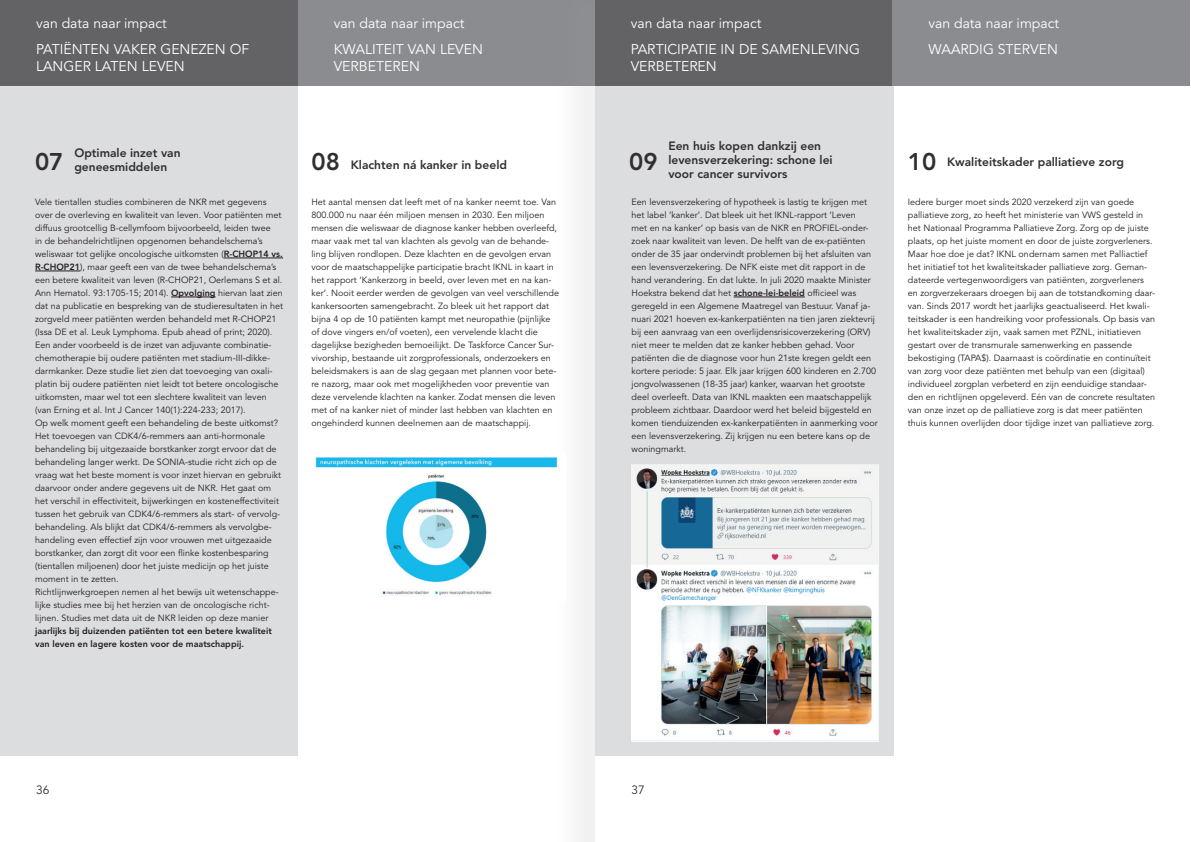
<style>
.page{position:relative;width:1191px;height:842px;background:#fff}
.page>*{position:absolute;margin:0;border:0;box-sizing:border-box;transform-origin:0 0}
.t1{font:800 24px "Avenir LT Std";color:#312f30}
.t2{font:14px/16.8px "Avenir LT Std";color:#fff}
.t3{font:800 12px/14px "Avenir LT Std";color:#312f30}
.t4{font:12px "Avenir LT Std";color:#312f30}
.t5{font:9px/13px "Avenir LT Std";color:#231f20}
.t6{font:800 9px/13px "Avenir LT Std";color:#231f20}
.s1{font-weight:800}
</style>
<div class="page">
<div style="left:297px;top:0;width:298px;height:85px;background:#8a8c8f"></div>
<div style="left:552px;top:0;width:74px;height:842px;background:#9d9fa2;opacity:.3"></div>
<div style="left:595px;top:0;width:36px;height:842px;background:#fff"></div>
<div style="left:0;top:0;width:297px;height:755px;background:#dcdddf"></div>
<hr style="left:224px;top:258px;width:59px;height:1px;background:#231f20">
<hr style="left:35px;top:271px;width:45px;height:1px;background:#231f20">
<hr style="left:171px;top:297px;width:45px;height:1px;background:#231f20">
<div style="left:595px;top:0;width:298px;height:755px;background:#dcdddf"></div>
<hr style="left:733px;top:297px;width:72px;height:1px;background:#231f20">
<img style="left:631px;top:465px;width:247px;height:277px">
<div style="left:0;top:0;width:297px;height:85px;background:#636366"></div>
<div style="left:892px;top:0;width:297px;height:85px;background:#8a8c8f"></div>
<div style="left:595px;top:0;width:297px;height:85px;background:#636366"></div>
<img style="left:315px;top:454px;width:250px;height:146px">
<h2 class="t2" style="left:36px;top:15px;width:132px">van data naar impact</h2>
<h2 class="t2" style="left:334px;top:15px;width:132px">van data naar impact</h2>
<h2 class="t2" style="left:630px;top:15px;width:132px">van data naar impact</h2>
<h2 class="t2" style="left:928px;top:15px;width:132px">van data naar impact</h2>
<h2 class="t2" style="left:36px;top:42px;width:215px">PATIËNTEN VAKER GENEZEN OF<br>LANGER LATEN LEVEN</h2>
<h2 class="t2" style="left:334px;top:42px;width:151px">KWALITEIT VAN LEVEN<br>VERBETEREN</h2>
<h2 class="t2" style="left:630px;top:42px;width:231px">PARTICIPATIE IN DE SAMENLEVING</h2>
<h2 class="t2" style="left:928px;top:42px;width:131px">WAARDIG STERVEN</h2>
<h2 class="t2" style="left:630px;top:58px;width:88px">VERBETEREN</h2>
<h3 class="t3" style="left:668px;top:139px;width:166px">Een huis kopen dankzij een levensverzekering: schone lei voor cancer survivors</h3>
<h3 class="t3" style="left:74px;top:146px;width:108px">Optimale inzet van geneesmiddelen</h3>
<h3 class="t3" style="left:351px;top:157px;width:158px">Klachten ná kanker in beeld</h3>
<p class="t5" style="left:35px;top:196px;width:249px">Vele tientallen studies combineren de NKR met gegevens over de overleving en kwaliteit van leven. Voor patiënten met diffuus grootcellig B-cellymfoom bijvoorbeeld, leiden twee<br>in de behandelrichtlijnen opgenomen behandelschema’s weliswaar tot gelijke oncologische uitkomsten (<span class="s1">R-CHOP14 vs.<br>R-CHOP21</span>), maar geeft een van de twee behandelschema’s een betere kwaliteit van leven (R-CHOP21, Oerlemans S et al.<br>Ann Hematol. 93:1705-15; 2014). <span class="s1">Opvolging</span> hiervan laat zien dat na publicatie en bespreking van de studieresultaten in het zorgveld meer patiënten werden behandeld met R-CHOP21 (Issa DE et al. Leuk Lymphoma. Epub ahead of print; 2020).<br>Een ander voorbeeld is de inzet van adjuvante combinatie&shy;chemotherapie bij oudere patiënten met stadium-III-dikke&shy;darmkanker. Deze studie liet zien dat toevoeging van oxali&shy;platin bij oudere patiënten niet leidt tot betere oncologische uitkomsten, maar wel tot een slechtere kwaliteit van leven (van Erning et al. Int J Cancer 140(1):224-233; 2017).<br>Op welk moment geeft een behandeling de beste uitkomst?<br>Het toevoegen van CDK4/6-remmers aan anti-hormonale behandeling bij uitgezaaide borstkanker zorgt ervoor dat de behandeling langer werkt. De SONIA-studie richt zich op de vraag wat het beste moment is voor inzet hiervan en gebruikt daarvoor onder andere gegevens uit de NKR. Het gaat om het verschil in effectiviteit, bijwerkingen en kosteneffectiviteit tussen het gebruik van CDK4/6-remmers als start- of vervolg&shy;behandeling. Als blijkt dat CDK4/6-remmers als vervolgbe&shy;handeling even effectief zijn voor vrouwen met uitgezaaide borstkanker, dan zorgt dit voor een flinke kostenbesparing (tientallen miljoenen) door het juiste medicijn op het juiste moment in te zetten.<br>Richtlijnwerkgroepen nemen al het bewijs uit wetenschappe&shy;lijke studies mee bij het herzien van de oncologische richt&shy;lijnen. Studies met data uit de NKR leiden op deze manier</p>
<p class="t6" style="left:35px;top:624px;width:238px">jaarlijks bij duizenden patiënten tot een betere kwaliteit van leven en lagere kosten voor de maatschappij.</p>
<h1 class="t1" style="left:629px;top:148px;width:30px">09</h1>
<h1 class="t1" style="left:908px;top:148px;width:30px">10</h1>
<h1 class="t1" style="left:35px;top:148px;width:30px">07</h1>
<h1 class="t1" style="left:311px;top:148px;width:30px">08</h1>
<h3 class="t3" style="left:947px;top:155px;width:178px">Kwaliteitskader palliatieve zorg</h3>
<p class="t5" style="left:311px;top:196px;width:249px">Het aantal mensen dat leeft met of na kanker neemt toe. Van 800.000 nu naar één miljoen mensen in 2030. Een miljoen mensen die weliswaar de diagnose kanker hebben overleefd, maar vaak met tal van klachten als gevolg van de behande&shy;ling blijven rondlopen. Deze klachten en de gevolgen ervan voor de maatschappelijke participatie bracht IKNL in kaart in het rapport ‘Kankerzorg in beeld, over leven met en na kan&shy;ker’. Nooit eerder werden de gevolgen van veel verschillende kankersoorten samengebracht. Zo bleek uit het rapport dat bijna 4 op de 10 patiënten kampt met neuropathie (pijnlijke of dove vingers en/of voeten), een vervelende klacht die dagelijkse bezigheden bemoeilijkt. De Taskforce Cancer Sur&shy;vivorship, bestaande uit zorgprofessionals, onderzoekers en beleidsmakers is aan de slag gegaan met plannen voor bete&shy;re nazorg, maar ook met mogelijkheden voor preventie van deze vervelende klachten na kanker. Zodat mensen die leven met of na kanker niet of minder last hebben van klachten en ongehinderd kunnen deelnemen aan de maatschappij.</p>
<p class="t5" style="left:631px;top:196px;width:248px">Een levensverzekering of hypotheek is lastig te krijgen met het label ‘kanker’. Dat bleek uit het IKNL-rapport ‘Leven<br>met en na kanker’ op basis van de NKR en PROFIEL-onder&shy;zoek naar kwaliteit van leven. De helft van de ex-patiënten onder de 35 jaar ondervindt problemen bij het afsluiten van een levensverzekering. De NFK eiste met dit rapport in de hand verandering. En dat lukte. In juli 2020 maakte Minister Hoekstra bekend dat het <span class="s1">schone-lei-beleid</span> officieel was geregeld in een Algemene Maatregel van Bestuur. Vanaf ja&shy;nuari 2021 hoeven ex-kankerpatiënten na tien jaren ziektevrij bij een aanvraag van een overlijdensrisicoverzekering (ORV) niet meer te melden dat ze kanker hebben gehad. Voor patiënten die de diagnose voor hun 21ste kregen geldt een kortere periode: 5 jaar. Elk jaar krijgen 600 kinderen en 2.700 jongvolwassenen (18-35 jaar) kanker, waarvan het grootste deel overleeft. Data van IKNL maakten een maatschappelijk probleem zichtbaar. Daardoor werd het beleid bijgesteld en komen tienduizenden ex-kankerpatiënten in aanmerking voor een levensverzekering. Zij krijgen nu een betere kans op de woningmarkt.</p>
<p class="t5" style="left:908px;top:196px;width:249px">Iedere burger moet sinds 2020 verzekerd zijn van goede palliatieve zorg, zo heeft het ministerie van VWS gesteld in het Nationaal Programma Palliatieve Zorg. Zorg op de juiste plaats, op het juiste moment en door de juiste zorgverleners.<br>Maar hoe doe je dat? IKNL ondernam samen met Palliactief het initiatief tot het kwaliteitskader palliatieve zorg. Geman&shy;dateerde vertegenwoordigers van patiënten, zorgverleners en zorgverzekeraars droegen bij aan de totstandkoming daar&shy;van. Sinds 2017 wordt het jaarlijks geactualiseerd. Het kwali&shy;teitskader is een handreiking voor professionals. Op basis van het kwaliteitskader zijn, vaak samen met PZNL, initiatieven gestart over de transmurale samenwerking en passende bekostiging (TAPA$). Daarnaast is coördinatie en continuïteit van zorg voor deze patiënten met behulp van een (digitaal) individueel zorgplan verbeterd en zijn eenduidige standaar&shy;den en richtlijnen opgeleverd. Eén van de concrete resultaten van onze inzet op de palliatieve zorg is dat meer patiënten thuis kunnen overlijden door tijdige inzet van palliatieve zorg.</p>
<h3 class="t4" style="left:36px;top:783px;width:15px">36</h3>
<h3 class="t4" style="left:631px;top:783px;width:15px">37</h3>
</div>
